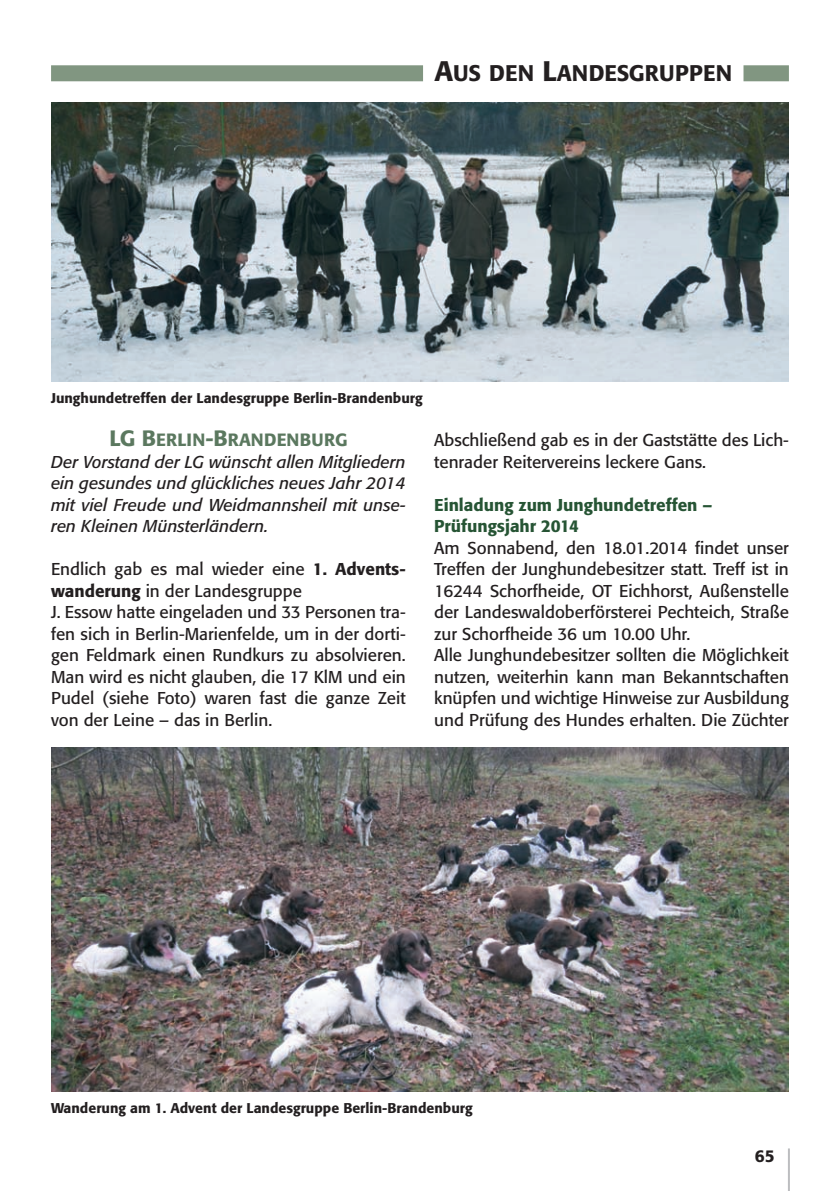
<style>
.page{position:relative;width:840px;height:1191px;background:#fff}
.page>*{position:absolute;margin:0;border:0;box-sizing:border-box;transform-origin:0 0}
.t1{font:22.4px "Formata Medium SC800";color:#231f20}
.t2{font:17.6px "Formata Medium SC800";letter-spacing:.02em;color:#5b785f}
.t3{font:17px/21.6px "Formata";color:#231f20}
.t4{font:italic 17px/21.6px "Formata";color:#231f20;text-align:justify}
.t5{font:500 17px/21.6px "Formata";color:#265434}
.t6{font:500 17px "Formata";color:#231f20}
.t7{font:500 14px "Formata";color:#231f20}
.s1{font-size:28px}
.s2{font-size:22px}
.s3{font-weight:500}
</style>
<div class="page">
<hr style="left:787px;top:1148px;width:2px;height:43px;background:#bcbdc0">
<div style="left:51px;top:65px;width:737px;height:16px;background:#819681"></div>
<div style="left:423px;top:64px;width:320px;height:18px;background:#fff"></div>
<img style="left:51px;top:102px;width:737px;height:280px">
<img style="left:51px;top:747px;width:737px;height:344px">
<h1 class="t1" style="left:434px;top:60px;width:299px"><span class="s1">A</span>US DEN <span class="s1">L</span>ANDESGRUPPEN</h1>
<p class="t7" style="left:51px;top:390px;width:373px">Junghundetreffen der Landesgruppe Berlin-Brandenburg</p>
<p class="t2" style="left:109px;top:429px;width:239px"><span class="s2">LG B</span>ERLIN<span class="s2">-B</span>RANDENBURG</p>
<p class="t4" style="left:51px;top:451px;width:356px">Der Vorstand der LG wünscht allen Mitgliedern ein gesundes und glückliches neues Jahr 2014 mit viel Freude und Weidmannsheil mit unse&shy;ren Kleinen Münsterländern.</p>
<p class="t3" style="left:51px;top:558px;width:356px">Endlich gab es mal wieder eine <span class="s3">1. Advents&shy;wanderung</span> in der Landesgruppe<br>J. Essow hatte eingeladen und 33 Personen tra&shy;fen sich in Berlin-Marienfelde, um in der dorti&shy;gen Feldmark einen Rundkurs zu absolvieren.<br>Man wird es nicht glauben, die 17 KlM und ein Pudel (siehe Foto) waren fast die ganze Zeit von der Leine – das in Berlin.</p>
<p class="t3" style="left:434px;top:429px;width:356px">Abschließend gab es in der Gaststätte des Lich&shy;tenrader Reitervereins leckere Gans.</p>
<p class="t5" style="left:434px;top:494px;width:279px">Einladung zum Junghundetreffen –<br>Prüfungsjahr 2014</p>
<p class="t3" style="left:434px;top:537px;width:356px">Am Sonnabend, den 18.01.2014 findet unser Treffen der Junghundebesitzer statt. Treff ist in 16244 Schorfheide, OT Eichhorst, Außenstelle der Landeswaldoberförsterei Pechteich, Straße zur Schorfheide 36 um 10.00 Uhr.<br>Alle Junghundebesitzer sollten die Möglichkeit nutzen, weiterhin kann man Bekanntschaften knüpfen und wichtige Hinweise zur Ausbildung und Prüfung des Hundes erhalten. Die Züchter</p>
<p class="t7" style="left:51px;top:1099px;width:423px">Wanderung am 1. Advent der Landesgruppe Berlin-Brandenburg</p>
<p class="t6" style="left:754px;top:1145px;width:21px">65</p>
</div>
